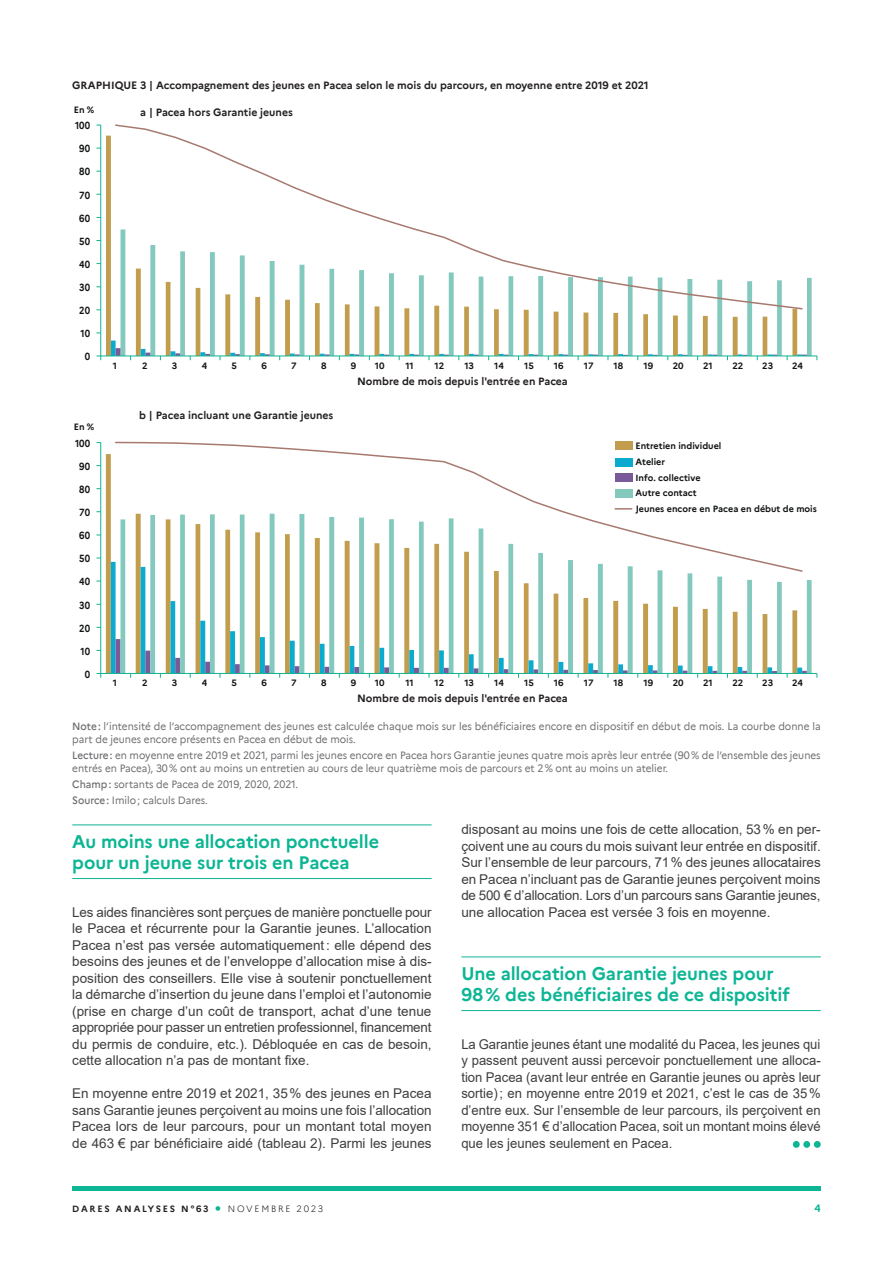
<style>
.page{position:relative;width:893px;height:1263px;background:#fff}
.page>*{position:absolute;margin:0;border:0;box-sizing:border-box;transform-origin:0 0}
.t1{font:700 18px/21px "Marianne";letter-spacing:-.005em;color:#0cb594}
.t2{font:13.5px/16.5px "Arial";color:#3e3e3f;text-align:justify}
.t3{font:10.5px/13.5px "Marianne";color:#6c6d70;scale:.95 1}
.t4{font:700 10.5px "Marianne";color:#231f20}
.t5{font:700 10.5px "Marianne";color:#0cb594}
.t6{font:700 10.05px "Marianne";color:#111314;scale:.89 1}
.t7{font:700 9px/15.6px "Marianne";color:#111314}
.t8{font:700 9px "Marianne";letter-spacing:.2em;color:#231f20}
.t9{font:300 9px "Marianne";letter-spacing:.2em;color:#231f20}
.s1{font-weight:500}
.s2{font-size:21px;color:#0cb594}
</style>
<div class="page">
<div style="left:72px;top:1186px;width:749px;height:5px;background:#0cb594"></div>
<hr style="left:72px;top:824px;width:360px;height:1px;background:#0cb594">
<hr style="left:72px;top:878px;width:360px;height:1px;background:#0cb594">
<hr style="left:461px;top:956px;width:360px;height:1px;background:#0cb594">
<hr style="left:461px;top:1010px;width:360px;height:1px;background:#0cb594">
<svg style="left:793px;top:1141px;width:28px;height:7px"></svg>
<svg style="left:120px;top:573px;width:692px;height:100px"></svg>
<hr style="left:96px;top:673px;width:721px;height:1px;background:#0fb493">
<svg style="left:116px;top:639px;width:691px;height:39px"></svg>
<hr style="left:100px;top:442px;width:1px;height:236px;background:#0fb493">
<svg style="left:114px;top:441px;width:689px;height:132px"></svg>
<div style="left:615px;top:441px;width:17px;height:9px;background:#c19d4d"></div>
<div style="left:615px;top:458px;width:17px;height:9px;background:#0babd0"></div>
<div style="left:615px;top:474px;width:17px;height:8px;background:#7a5999"></div>
<div style="left:615px;top:489px;width:17px;height:8px;background:#83c9bd"></div>
<svg style="left:615px;top:508px;width:17px;height:2px"></svg>
<hr style="left:100px;top:125px;width:1px;height:235px;background:#0fb493">
<svg style="left:120px;top:277px;width:692px;height:79px"></svg>
<svg style="left:111px;top:341px;width:696px;height:19px"></svg>
<hr style="left:96px;top:356px;width:721px;height:1px;background:#0fb493">
<svg style="left:115px;top:124px;width:689px;height:186px"></svg>
<p class="t4" style="left:72px;top:77px;width:578px">GRAPHIQUE 3 | Accompagnement des jeunes en Pacea selon le mois du parcours, en moyenne entre 2019 et 2021</p>
<p class="t7" style="left:74px;top:101px;width:22px">En %</p>
<p class="t4" style="left:140px;top:104px;width:154px">a | Pacea hors Garantie jeunes</p>
<p class="t6" style="left:75px;top:118px;width:18px">100</p>
<p class="t6" style="left:79px;top:141px;width:14px">90</p>
<p class="t6" style="left:79px;top:164px;width:14px">80</p>
<p class="t6" style="left:79px;top:187px;width:14px">70</p>
<p class="t6" style="left:79px;top:210px;width:14px">60</p>
<p class="t6" style="left:79px;top:233px;width:14px">50</p>
<p class="t6" style="left:79px;top:256px;width:14px">40</p>
<p class="t6" style="left:79px;top:280px;width:14px">30</p>
<p class="t6" style="left:79px;top:303px;width:14px">20</p>
<p class="t6" style="left:81px;top:326px;width:12px">10</p>
<p class="t6" style="left:85px;top:349px;width:8px">0</p>
<p class="t7" style="left:74px;top:419px;width:22px">En %</p>
<p class="t6" style="left:75px;top:435px;width:18px">100</p>
<p class="t6" style="left:79px;top:458px;width:14px">90</p>
<p class="t6" style="left:79px;top:482px;width:14px">80</p>
<p class="t6" style="left:79px;top:505px;width:14px">70</p>
<p class="t6" style="left:79px;top:528px;width:14px">60</p>
<p class="t6" style="left:79px;top:551px;width:14px">50</p>
<p class="t6" style="left:79px;top:574px;width:14px">40</p>
<p class="t6" style="left:79px;top:597px;width:14px">30</p>
<p class="t6" style="left:79px;top:620px;width:14px">20</p>
<p class="t6" style="left:81px;top:643px;width:12px">10</p>
<p class="t6" style="left:85px;top:666px;width:8px">0</p>
<p class="t7" style="left:113px;top:357px;width:6px">1</p>
<p class="t7" style="left:142px;top:357px;width:7px">2</p>
<p class="t7" style="left:172px;top:357px;width:7px">3</p>
<p class="t7" style="left:202px;top:357px;width:7px">4</p>
<p class="t7" style="left:232px;top:357px;width:7px">5</p>
<p class="t7" style="left:261px;top:357px;width:7px">6</p>
<p class="t7" style="left:291px;top:357px;width:7px">7</p>
<p class="t7" style="left:321px;top:357px;width:7px">8</p>
<p class="t7" style="left:351px;top:357px;width:7px">9</p>
<p class="t7" style="left:375px;top:357px;width:11px">10</p>
<p class="t7" style="left:405px;top:357px;width:10px">11</p>
<p class="t7" style="left:435px;top:357px;width:11px">12</p>
<p class="t7" style="left:464px;top:357px;width:11px">13</p>
<p class="t7" style="left:494px;top:357px;width:11px">14</p>
<p class="t7" style="left:524px;top:357px;width:11px">15</p>
<p class="t7" style="left:554px;top:357px;width:11px">16</p>
<p class="t7" style="left:584px;top:357px;width:11px">17</p>
<p class="t7" style="left:614px;top:357px;width:11px">18</p>
<p class="t7" style="left:643px;top:357px;width:11px">19</p>
<p class="t7" style="left:673px;top:357px;width:12px">20</p>
<p class="t7" style="left:703px;top:357px;width:11px">21</p>
<p class="t7" style="left:732px;top:357px;width:12px">22</p>
<p class="t7" style="left:762px;top:357px;width:12px">23</p>
<p class="t7" style="left:792px;top:357px;width:12px">24</p>
<p class="t4" style="left:139px;top:407px;width:196px">b | Pacea incluant une Garantie jeunes</p>
<p class="t4" style="left:357px;top:373px;width:212px">Nombre de mois depuis l'entrée en Pacea</p>
<p class="t7" style="left:635px;top:438px;width:183px">Entretien individuel<br>Atelier<br>Info. collective<br>Autre contact<br>Jeunes encore en Pacea en début de mois</p>
<p class="t7" style="left:113px;top:675px;width:6px">1</p>
<p class="t7" style="left:142px;top:675px;width:7px">2</p>
<p class="t7" style="left:172px;top:675px;width:7px">3</p>
<p class="t7" style="left:202px;top:675px;width:7px">4</p>
<p class="t7" style="left:232px;top:675px;width:7px">5</p>
<p class="t7" style="left:261px;top:675px;width:7px">6</p>
<p class="t7" style="left:291px;top:675px;width:7px">7</p>
<p class="t7" style="left:321px;top:675px;width:7px">8</p>
<p class="t7" style="left:351px;top:675px;width:7px">9</p>
<p class="t7" style="left:375px;top:675px;width:11px">10</p>
<p class="t7" style="left:405px;top:675px;width:10px">11</p>
<p class="t7" style="left:435px;top:675px;width:11px">12</p>
<p class="t7" style="left:464px;top:675px;width:11px">13</p>
<p class="t7" style="left:494px;top:675px;width:11px">14</p>
<p class="t7" style="left:524px;top:675px;width:11px">15</p>
<p class="t7" style="left:554px;top:675px;width:11px">16</p>
<p class="t7" style="left:584px;top:675px;width:11px">17</p>
<p class="t7" style="left:614px;top:675px;width:11px">18</p>
<p class="t7" style="left:643px;top:675px;width:11px">19</p>
<p class="t7" style="left:673px;top:675px;width:12px">20</p>
<p class="t7" style="left:703px;top:675px;width:11px">21</p>
<p class="t7" style="left:732px;top:675px;width:12px">22</p>
<p class="t7" style="left:762px;top:675px;width:12px">23</p>
<p class="t7" style="left:792px;top:675px;width:12px">24</p>
<p class="t4" style="left:357px;top:690px;width:212px">Nombre de mois depuis l'entrée en Pacea</p>
<p class="t3" style="left:72px;top:718px;width:789px"><span class="s1">Note:</span> l’intensité de l’accompagnement des jeunes est calculée chaque mois sur les bénéficiaires encore en dispositif en début de mois. La courbe donne la part de jeunes encore présents en Pacea en début de mois.</p>
<p class="t3" style="left:72px;top:748px;width:789px"><span class="s1">Lecture:</span> en moyenne entre 2019 et 2021, parmi les jeunes encore en Pacea hors Garantie jeunes quatre mois après leur entrée (90% de l’ensemble des jeunes entrés en Pacea), 30% ont au moins un entretien au cours de leur quatrième mois de parcours et 2% ont au moins un atelier.</p>
<p class="t3" style="left:72px;top:776px;width:239px;line-height:15.6px"><span class="s1">Champ:</span> sortants de Pacea de 2019, 2020, 2021.<br><span class="s1">Source:</span> Imilo; calculs Dares.</p>
<h1 class="t1" style="left:72px;top:829px;width:308px">Au moins une allocation ponctuelle pour un jeune sur trois en Pacea</h1>
<p class="t2" style="left:72px;top:904px;width:361px">Les aides financières sont perçues de manière ponctuelle pour le Pacea et récurrente pour la Garantie jeunes. L’allocation Pacea n’est pas versée automatiquement: elle dépend des besoins des jeunes et de l’enveloppe d’allocation mise à dis&shy;position des conseillers. Elle vise à soutenir ponctuellement la démarche d’insertion du jeune dans l’emploi et l’autonomie (prise en charge d’un coût de transport, achat d’une tenue appropriée pour passer un entretien professionnel, financement du permis de conduire, etc.). Débloquée en cas de besoin, cette allocation n’a pas de montant fixe.</p>
<p class="t2" style="left:72px;top:1085px;width:361px">En moyenne entre 2019 et 2021, 35% des jeunes en Pacea sans Garantie jeunes perçoivent au moins une fois l’allocation Pacea lors de leur parcours, pour un montant total moyen de 463 € par bénéficiaire aidé (tableau 2). Parmi les jeunes</p>
<p class="t2" style="left:461px;top:821px;width:361px">disposant au moins une fois de cette allocation, 53% en per&shy;çoivent une au cours du mois suivant leur entrée en dispositif.<br>Sur l’ensemble de leur parcours, 71% des jeunes allocataires en Pacea n’incluant pas de Garantie jeunes perçoivent moins de 500 € d’allocation. Lors d’un parcours sans Garantie jeunes, une allocation Pacea est versée 3 fois en moyenne.</p>
<h1 class="t1" style="left:461px;top:961px;width:330px">Une allocation Garantie jeunes pour<br>98% des bénéficiaires de ce dispositif</h1>
<p class="t2" style="left:461px;top:1036px;width:361px">La Garantie jeunes étant une modalité du Pacea, les jeunes qui y passent peuvent aussi percevoir ponctuellement une alloca&shy;tion Pacea (avant leur entrée en Garantie jeunes ou après leur sortie); en moyenne entre 2019 et 2021, c’est le cas de 35% d’entre eux. Sur l’ensemble de leur parcours, ils perçoivent en moyenne 351 € d’allocation Pacea, soit un montant moins élevé que les jeunes seulement en Pacea.</p>
<p class="t8" style="left:72px;top:1202px;width:138px">DARES ANALYSES N°63</p>
<p class="t9" style="left:215px;top:1202px;width:110px"><span class="s2">•</span> NOVEMBRE 2023</p>
<p class="t5" style="left:814px;top:1200px;width:8px">4</p>
</div>
